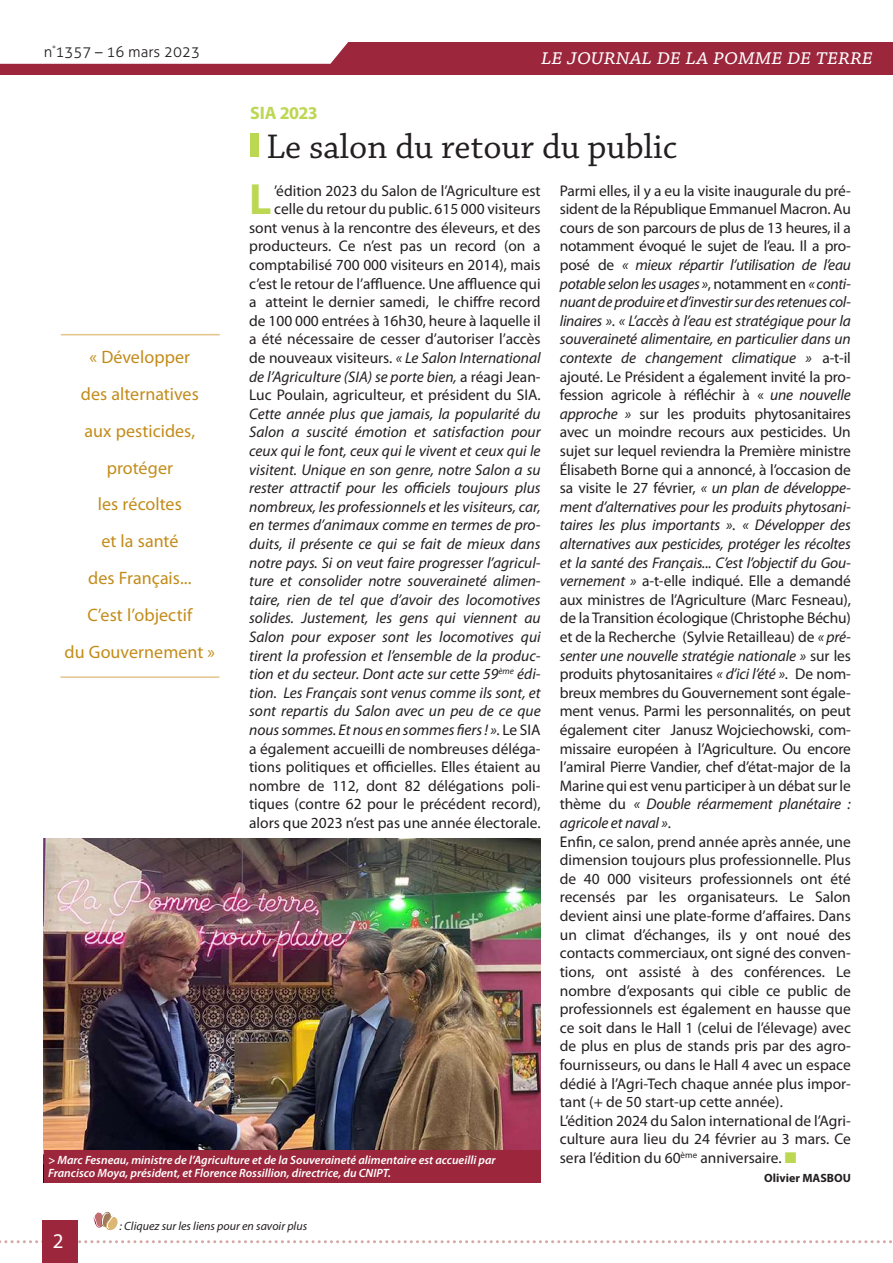
<style>
.page{position:relative;width:893px;height:1263px;background:#fff}
.page>*{position:absolute;margin:0;border:0;box-sizing:border-box;transform-origin:0 0}
.t1{font:700 43.95px "Myriad Pro";color:#bcd752}
.t2{font:36px "Chaparral Pro";color:#231f20}
.t3{font:italic 23.55px "Chaparral Pro";color:#fff}
.t4{font:21px "Myriad Pro";color:#fff}
.t5{font:18px/36.9px "Myriad Pro";letter-spacing:.005em;color:#c38c1a;text-align:center}
.t6{font:700 18px "Myriad Pro";letter-spacing:-.03em;color:#bcd752}
.t7{font:15.45px/18.6px "Myriad Pro";letter-spacing:-.005em;color:#231f20;text-align:right}
.t8{font:italic 15.45px/18.6px "Myriad Pro";color:#231f20;text-align:justify}
.t9{font:300 15px "Aller";color:#231f20}
.t10{font:italic 600 12px/13.5px "Myriad Pro";color:#fff}
.t11{font:italic 12px "Myriad Pro";color:#231f20}
.t12{font:700 12px "Myriad Pro";color:#231f20}
.s1{font-style:italic}
.s2{font-style:normal}
.s3{color:#bcd752}
</style>
<div class="page">
<svg style="left:0;top:1240px;width:892px;height:3px"></svg>
<div style="left:43px;top:1220px;width:35px;height:43px;background:#9c273d"></div>
<div style="left:0;top:42px;width:893px;height:33px;background:#9c273d"></div>
<svg style="left:0;top:42px;width:348px;height:22px"></svg>
<svg style="left:94px;top:1212px;width:24px;height:18px"></svg>
<div style="left:250px;top:133px;width:8px;height:23px;background:#bcd752"></div>
<img style="left:44px;top:838px;width:497px;height:312px">
<div style="left:44px;top:1150px;width:497px;height:32px;background:#9c273d"></div>
<hr style="left:61px;top:334px;width:159px;height:1px;background:#e3c48b">
<hr style="left:60px;top:676px;width:159px;height:2px;background:#e3c48b">
<p class="t9" style="left:44px;top:43px;width:158px">n<sup>°</sup>1357 – 16 mars 2023</p>
<p class="t6" style="left:250px;top:101px;width:69px">SIA 2023</p>
<h3 class="t3" style="left:541px;top:43px;width:333px">le journal de la pomme de terre</h3>
<h2 class="t2" style="left:266px;top:127px;width:412px">Le salon du retour du public</h2>
<p class="t5" style="left:65px;top:338px;width:152px">« Développer<br>des alternatives<br>aux pesticides, protéger<br>les récoltes<br>et la santé<br>des Français...<br>C’est l’objectif<br>du Gouvernement »</p>
<h1 class="t1" style="left:249px;top:171px;width:24px">L</h1>
<p class="t7" style="left:249px;top:181px;width:293px">’édition 2023 du Salon de l’Agriculture est celle du retour du public. 615 000 visiteurs sont venus à la rencontre des éleveurs, et des producteurs. Ce n’est pas un record (on a comptabilisé 700 000 visiteurs en 2014), mais c’est le retour de l’affluence. Une affluence qui a atteint le dernier samedi, le chiffre record de 100 000 entrées à 16h30, heure à laquelle il a été nécessaire de cesser d’autoriser l’accès de nouveaux visiteurs. <span class="s1">« Le Salon International de l’Agriculture (SIA) se porte bien,</span> a réagi Jean-Luc Poulain, agriculteur, et président du SIA.</p>
<p class="t8" style="left:249px;top:404px;width:293px">Cette année plus que jamais, la popularité du Salon a suscité émotion et satisfaction pour ceux qui le font, ceux qui le vivent et ceux qui le visitent. Unique en son genre, notre Salon a su rester attractif pour les officiels toujours plus nombreux, les professionnels et les visiteurs, car, en termes d’animaux comme en termes de pro&shy;duits, il présente ce qui se fait de mieux dans notre pays. Si on veut faire progresser l’agricul&shy;ture et consolider notre souveraineté alimen&shy;taire, rien de tel que d’avoir des locomotives solides. Justement, les gens qui viennent au Salon pour exposer sont les locomotives qui tirent la profession et l’ensemble de la produc&shy;tion et du secteur. Dont acte sur cette 59<sup>ème</sup> édi&shy;tion. Les Français sont venus comme ils sont, et sont repartis du Salon avec un peu de ce que nous sommes. Et nous en sommes fiers ! »<span class="s2">. Le SIA a également accueilli de nombreuses déléga&shy;tions politiques et officielles. Elles étaient au nombre de 112, dont 82 délégations poli&shy;tiques (contre 62 pour le précédent record), alors que 2023 n’est pas une année électorale.</span></p>
<p class="t10" style="left:48px;top:1153px;width:449px">&gt; Marc Fesneau, ministre de l’Agriculture et de la Souveraineté alimentaire est accueilli par<br>Francisco Moya, président, et Florence Rossillion, directrice, du CNIPT.</p>
<h3 class="t4" style="left:53px;top:1228px;width:12px">2</h3>
<p class="t11" style="left:120px;top:1218px;width:189px">: Cliquez sur les liens pour en savoir plus</p>
<p class="t7" style="left:560px;top:181px;width:293px;text-align:left">Parmi elles, il y a eu la visite inaugurale du pré&shy;sident de la République Emmanuel Macron. Au cours de son parcours de plus de 13 heures, il a notamment évoqué le sujet de l’eau. Il a pro&shy;posé de <span class="s1">« mieux répartir l’utilisation de l’eau potable selon les usages »</span>, notamment en <span class="s1">« conti&shy;nuant de produire et d’investir sur des retenues col&shy;linaires »</span>. <span class="s1">« L’accès à l’eau est stratégique pour la souveraineté alimentaire, en particulier dans un contexte de changement climatique »</span> a-t-il ajouté. Le Président a également invité la pro&shy;fession agricole à réfléchir à « <span class="s1">une nouvelle approche »</span> sur les produits phytosanitaires avec un moindre recours aux pesticides. Un sujet sur lequel reviendra la Première ministre Élisabeth Borne qui a annoncé, à l’occasion de sa visite le 27 février, <span class="s1">« un plan de développe&shy;ment d’alternatives pour les produits phytosani&shy;taires les plus importants »</span>. <span class="s1">« Développer des alternatives aux pesticides, protéger les récoltes et la santé des Français... C’est l’objectif du Gou&shy;vernement »</span> a-t-elle indiqué. Elle a demandé aux ministres de l’Agriculture (Marc Fesneau), de la Transition écologique (Christophe Béchu) et de la Recherche (Sylvie Retailleau) de <span class="s1">« pré&shy;senter une nouvelle stratégie nationale »</span> sur les produits phytosanitaires <span class="s1">« d’ici l’été »</span>. De nom&shy;breux membres du Gouvernement sont égale&shy;ment venus. Parmi les personnalités, on peut également citer Janusz Wojciechowski, com&shy;missaire européen à l’Agriculture. Ou encore l’amiral Pierre Vandier, chef d’état-major de la Marine qui est venu participer à un débat sur le thème du <span class="s1">« Double réarmement planétaire : agricole et naval »</span>.<br>Enfin, ce salon, prend année après année, une dimension toujours plus professionnelle. Plus de 40 000 visiteurs professionnels ont été recensés par les organisateurs. Le Salon devient ainsi une plate-forme d’affaires. Dans un climat d’échanges, ils y ont noué des contacts commerciaux, ont signé des conven&shy;tions, ont assisté à des conférences. Le nombre d’exposants qui cible ce public de professionnels est également en hausse que ce soit dans le Hall 1 (celui de l’élevage) avec de plus en plus de stands pris par des agro&shy;fournisseurs, ou dans le Hall 4 avec un espace dédié à l’Agri-Tech chaque année plus impor&shy;tant (+ de 50 start-up cette année).<br>L’édition 2024 du Salon international de l’Agri&shy;culture aura lieu du 24 février au 3 mars. Ce sera l’édition du 60<sup>ème</sup> anniversaire. <span class="s3">■</span></p>
<p class="t12" style="left:764px;top:1170px;width:88px">Olivier MASBOU</p>
</div>
